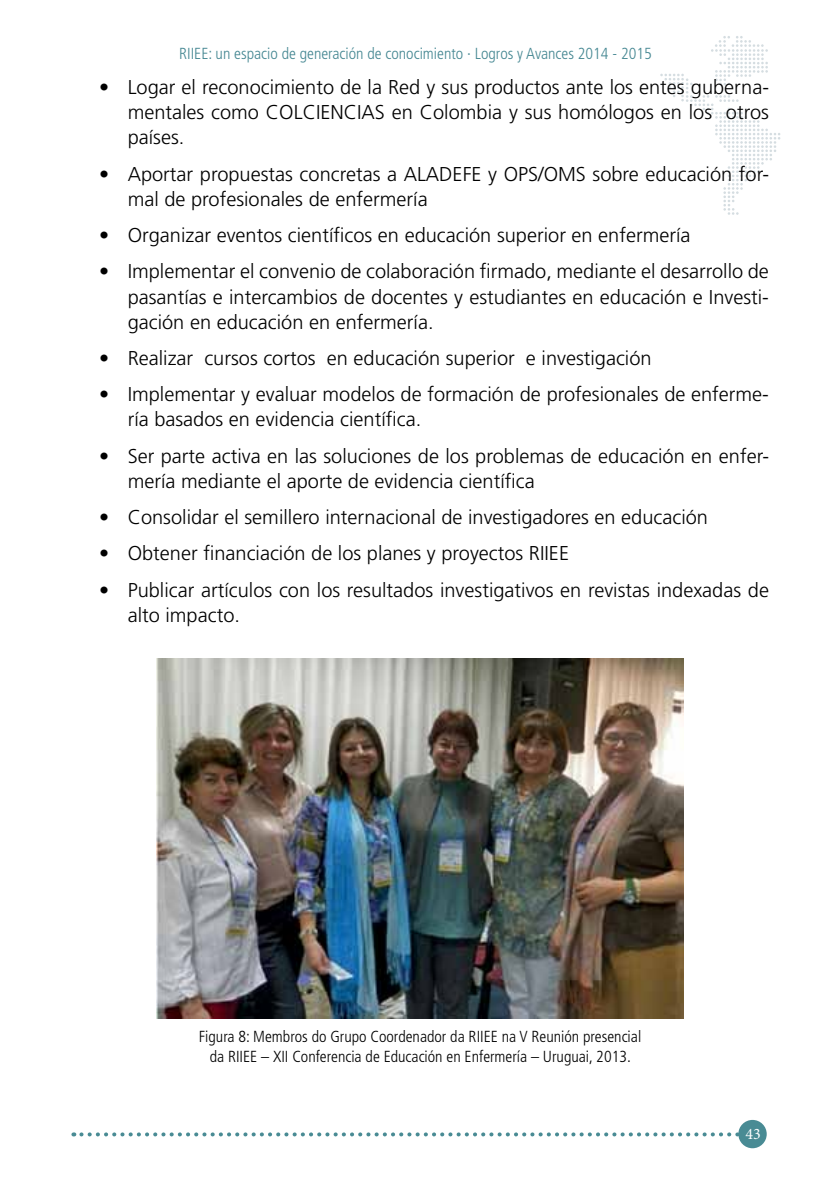
<style>
.page{position:relative;width:840px;height:1191px;background:#fff}
.page>*{position:absolute;margin:0;border:0;box-sizing:border-box;transform-origin:0 0}
.t1{font:300 20px/25px "Frutiger LT Std";color:#000}
.t2{font:300 condensed 16px/19.2px "Frutiger LT Std";color:#000;text-align:center}
.t3{font:300 condensed 16px "Frutiger LT Std";color:#458792}
.t4{font:16px "Minion Pro";color:#fff}
</style>
<div class="page">
<svg style="left:81px;top:1132px;width:657px;height:4px"></svg>
<div style="left:738px;top:1119px;width:28px;height:29px;background:#498b94;border-radius:50%"></div>
<svg style="left:660px;top:36px;width:120px;height:179px"></svg>
<img style="left:156px;top:658px;width:527px;height:360px">
<p class="t3" style="left:179px;top:44px;width:474px">RIIEE: un espacio de generación de conocimiento · Logros y Avances 2014 - 2015</p>
<p class="t1" style="left:128px;top:75px;width:642px;text-align:justify;text-indent:-28px">• Logar el reconocimiento de la Red y sus productos ante los entes guberna&shy;mentales como COLCIENCIAS en Colombia y sus homólogos en los otros países.</p>
<p class="t1" style="left:128px;top:162px;width:642px;text-indent:-28px">• Aportar propuestas concretas a ALADEFE y OPS/OMS sobre educación for&shy;mal de profesionales de enfermería</p>
<p class="t1" style="left:99px;top:223px;width:592px">• Organizar eventos científicos en educación superior en enfermería</p>
<p class="t1" style="left:128px;top:259px;width:642px;text-align:justify;text-indent:-28px">• Implementar el convenio de colaboración firmado, mediante el desarrollo de pasantías e intercambios de docentes y estudiantes en educación e Investi&shy;gación en educación en enfermería.</p>
<p class="t1" style="left:99px;top:346px;width:553px">• Realizar cursos cortos en educación superior e investigación</p>
<p class="t1" style="left:128px;top:382px;width:642px;text-indent:-28px">• Implementar y evaluar modelos de formación de profesionales de enferme&shy;ría basados en evidencia científica.</p>
<p class="t1" style="left:128px;top:443px;width:642px;text-indent:-28px">• Ser parte activa en las soluciones de los problemas de educación en enfer&shy;mería mediante el aporte de evidencia científica</p>
<p class="t1" style="left:99px;top:505px;width:610px">• Consolidar el semillero internacional de investigadores en educación</p>
<p class="t1" style="left:99px;top:541px;width:471px">• Obtener financiación de los planes y proyectos RIIEE</p>
<p class="t1" style="left:128px;top:577px;width:642px;text-indent:-28px">• Publicar artículos con los resultados investigativos en revistas indexadas de alto impacto.</p>
<p class="t2" style="left:199px;top:1027px;width:444px">Figura 8: Membros do Grupo Coordenador da RIIEE na V Reunión presencial da RIIEE – XII Conferencia de Educación en Enfermería – Uruguai, 2013.</p>
<p class="t4" style="left:745px;top:1123px;width:17px">43</p>
</div>
